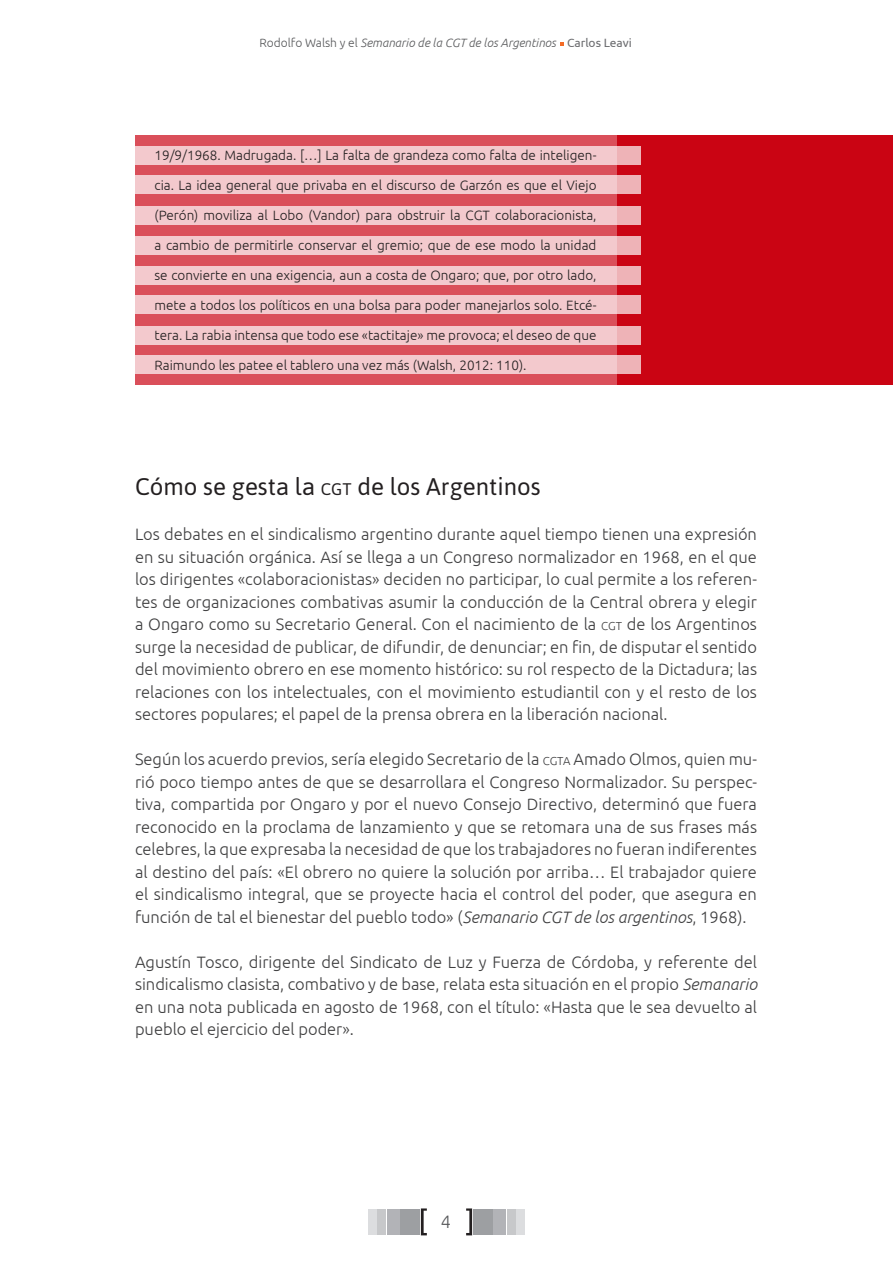
<style>
.page{position:relative;width:893px;height:1263px;background:#fff}
.page>*{position:absolute;margin:0;border:0;box-sizing:border-box;transform-origin:0 0}
.titulo1{font:24px "Asap";color:#231f20}
.mail_autor_ficha{font:300 18px "Ubuntu";color:#57585a}
.txt_principal{font:300 16.5px/22.5px "Ubuntu";color:#3e3e3f;text-align:justify}
.cita_a_bando{font:300 13.5px "Ubuntu";color:#231f20}
.t1{font:italic 300 12px "Ubuntu";color:#57585a}
.s1{font-style:normal}
.s2{font-weight:400;font-style:normal;color:#6c6d70}
.s3{font-size:16.8px}
.s4{font-size:11.55px}
.s5{font-style:italic}
</style>
<div class="page">
<svg style="left:560px;top:42px;width:3px;height:4px"></svg>
<div style="left:369px;top:1209px;width:8px;height:25px;background:#dcdddf"></div>
<div style="left:516px;top:1209px;width:8px;height:25px;background:#dcdddf"></div>
<div style="left:378px;top:1209px;width:8px;height:25px;background:#c7c8ca"></div>
<div style="left:507px;top:1209px;width:8px;height:25px;background:#c7c8ca"></div>
<div style="left:387px;top:1209px;width:13px;height:25px;background:#b2b3b7"></div>
<div style="left:493px;top:1209px;width:13px;height:25px;background:#b2b3b7"></div>
<div style="left:400px;top:1209px;width:20px;height:25px;background:#9d9fa2"></div>
<div style="left:473px;top:1209px;width:20px;height:25px;background:#9d9fa2"></div>
<svg style="left:421px;top:1208px;width:6px;height:27px"></svg>
<svg style="left:466px;top:1208px;width:6px;height:27px"></svg>
<div style="left:618px;top:135px;width:275px;height:249px;background:#ca0413"></div>
<div style="left:135px;top:135px;width:490px;height:249px;background:#da4f5a"></div>
<div style="left:135px;top:146px;width:505px;height:19px;background:#f3c9cd"></div>
<div style="left:135px;top:266px;width:505px;height:18px;background:#f3c9cd"></div>
<div style="left:135px;top:176px;width:505px;height:18px;background:#f3c9cd"></div>
<div style="left:135px;top:295px;width:505px;height:19px;background:#f3c9cd"></div>
<div style="left:135px;top:206px;width:505px;height:19px;background:#f3c9cd"></div>
<div style="left:135px;top:326px;width:505px;height:19px;background:#f3c9cd"></div>
<div style="left:135px;top:236px;width:505px;height:19px;background:#f3c9cd"></div>
<div style="left:135px;top:355px;width:505px;height:19px;background:#f3c9cd"></div>
<p class="t1" style="left:259px;top:36px;width:374px"><span class="s1">Rodolfo Walsh y el</span> Semanario de la CGT de los Argentinos <span class="s2">Carlos Leavi</span></p>
<p class="cita_a_bando" style="left:154px;top:147px;width:443px">19/9/1968. Madrugada. […] La falta de grandeza como falta de inteligen-</p>
<p class="cita_a_bando" style="left:154px;top:177px;width:444px">cia. La idea general que privaba en el discurso de Garzón es que el Viejo</p>
<p class="cita_a_bando" style="left:154px;top:207px;width:443px">(Perón) moviliza al Lobo (Vandor) para obstruir la CGT colaboracionista,</p>
<p class="cita_a_bando" style="left:154px;top:237px;width:443px">a cambio de permitirle conservar el gremio; que de ese modo la unidad</p>
<p class="cita_a_bando" style="left:154px;top:267px;width:443px">se convierte en una exigencia, aun a costa de Ongaro; que, por otro lado,</p>
<p class="cita_a_bando" style="left:154px;top:297px;width:443px">mete a todos los políticos en una bolsa para poder manejarlos solo. Etcé-</p>
<p class="cita_a_bando" style="left:154px;top:327px;width:443px">tera. La rabia intensa que todo ese «tactitaje» me provoca; el deseo de que</p>
<p class="cita_a_bando" style="left:154px;top:357px;width:374px">Raimundo les patee el tablero una vez más (Walsh, 2012: 110).</p>
<p class="titulo1" style="left:135px;top:471px;width:407px">Cómo se gesta la <span class="s3">cgt</span> de los Argentinos</p>
<p class="txt_principal" style="left:135px;top:522px;width:624px">Los debates en el sindicalismo argentino durante aquel tiempo tienen una expresión en su situación orgánica. Así se llega a un Congreso normalizador en 1968, en el que los dirigentes «colaboracionistas» deciden no participar, lo cual permite a los referen&shy;tes de organizaciones combativas asumir la conducción de la Central obrera y elegir a Ongaro como su Secretario General. Con el nacimiento de la <span class="s4">CGT</span> de los Argentinos surge la necesidad de publicar, de difundir, de denunciar; en fin, de disputar el sentido del movimiento obrero en ese momento histórico: su rol respecto de la Dictadura; las relaciones con los intelectuales, con el movimiento estudiantil con y el resto de los sectores populares; el papel de la prensa obrera en la liberación nacional.</p>
<p class="txt_principal" style="left:135px;top:747px;width:624px">Según los acuerdo previos, sería elegido Secretario de la <span class="s4">CGTA</span> Amado Olmos, quien mu&shy;rió poco tiempo antes de que se desarrollara el Congreso Normalizador. Su perspec&shy;tiva, compartida por Ongaro y por el nuevo Consejo Directivo, determinó que fuera reconocido en la proclama de lanzamiento y que se retomara una de sus frases más celebres, la que expresaba la necesidad de que los trabajadores no fueran indiferentes al destino del país: «El obrero no quiere la solución por arriba… El trabajador quiere el sindicalismo integral, que se proyecte hacia el control del poder, que asegura en función de tal el bienestar del pueblo todo» (<span class="s5">Semanario CGT de los argentinos</span>, 1968).</p>
<p class="txt_principal" style="left:135px;top:950px;width:624px">Agustín Tosco, dirigente del Sindicato de Luz y Fuerza de Córdoba, y referente del sindicalismo clasista, combativo y de base, relata esta situación en el propio <span class="s5">Semanario </span>en una nota publicada en agosto de 1968, con el título: «Hasta que le sea devuelto al pueblo el ejercicio del poder».</p>
<p class="mail_autor_ficha" style="left:441px;top:1211px;width:12px">4</p>
</div>
